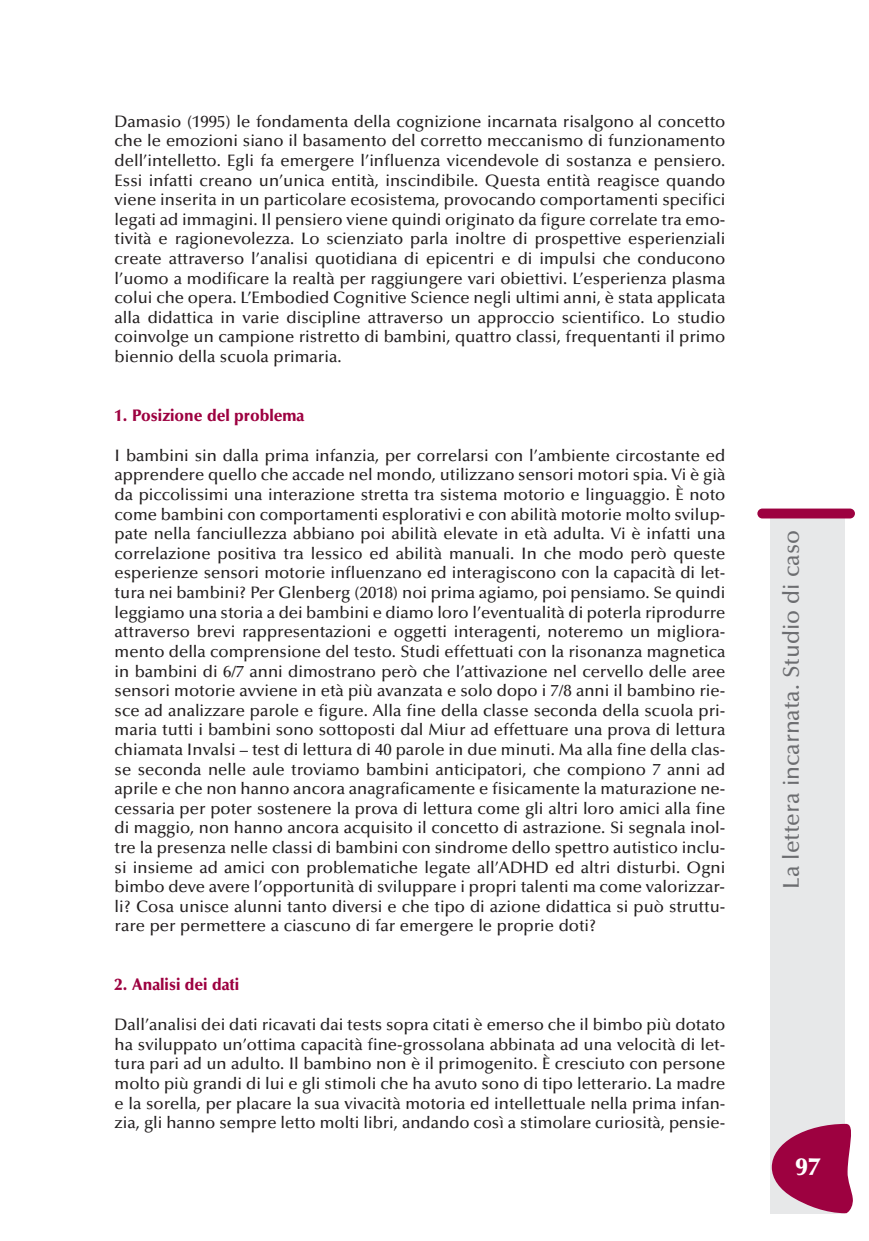
<style>
.page{position:relative;width:869px;height:1241px;background:#fff}
.page>*{position:absolute;margin:0;border:0;box-sizing:border-box;transform-origin:0 0}
.t1{font:900 24.5px "Optima";color:#fff}
.t2{font:500 22.75px "Optima";color:#6c6d70}
.t3{font:500 16.62px/19.6px "Optima";color:#231f20;text-align:justify}
.t4{font:900 16.62px "Optima";color:#9d0140;scale:.95 1}
</style>
<div class="page">
<div style="left:770px;top:516px;width:74px;height:697px;background:#e7e8e9"></div>
<div style="left:757px;top:508px;width:97px;height:10px;background:#9d0140;border-radius:5px"></div>
<svg style="left:771px;top:1123px;width:82px;height:89px"></svg>
<p class="t3" style="left:115px;top:113px;width:612px">Damasio (1995) le fondamenta della cognizione incarnata risalgono al concetto che le emozioni siano il basamento del corretto meccanismo di funzionamento dell’intelletto. Egli fa emergere l’influenza vicendevole di sostanza e pensiero.<br>Essi infatti creano un’unica entità, inscindibile. Questa entità reagisce quando viene inserita in un particolare ecosistema, provocando comportamenti specifici legati ad immagini. Il pensiero viene quindi originato da figure correlate tra emo&shy;tività e ragionevolezza. Lo scienziato parla inoltre di prospettive esperienziali create attraverso l’analisi quotidiana di epicentri e di impulsi che conducono l’uomo a modificare la realtà per raggiungere vari obiettivi. L’esperienza plasma colui che opera. L’Embodied Cognitive Science negli ultimi anni, è stata applicata alla didattica in varie discipline attraverso un approccio scientifico. Lo studio coinvolge un campione ristretto di bambini, quattro classi, frequentanti il primo biennio della scuola primaria.</p>
<p class="t4" style="left:115px;top:408px;width:201px">1. Posizione del problema</p>
<p class="t3" style="left:115px;top:447px;width:612px">I bambini sin dalla prima infanzia, per correlarsi con l’ambiente circostante ed apprendere quello che accade nel mondo, utilizzano sensori motori spia. Vi è già da piccolissimi una interazione stretta tra sistema motorio e linguaggio. È noto come bambini con comportamenti esplorativi e con abilità motorie molto svilup&shy;pate nella fanciullezza abbiano poi abilità elevate in età adulta. Vi è infatti una correlazione positiva tra lessico ed abilità manuali. In che modo però queste esperienze sensori motorie influenzano ed interagiscono con la capacità di let&shy;tura nei bambini? Per Glenberg (2018) noi prima agiamo, poi pensiamo. Se quindi leggiamo una storia a dei bambini e diamo loro l’eventualità di poterla riprodurre attraverso brevi rappresentazioni e oggetti interagenti, noteremo un migliora&shy;mento della comprensione del testo. Studi effettuati con la risonanza magnetica in bambini di 6/7 anni dimostrano però che l’attivazione nel cervello delle aree sensori motorie avviene in età più avanzata e solo dopo i 7/8 anni il bambino rie&shy;sce ad analizzare parole e figure. Alla fine della classe seconda della scuola pri&shy;maria tutti i bambini sono sottoposti dal Miur ad effettuare una prova di lettura chiamata Invalsi – test di lettura di 40 parole in due minuti. Ma alla fine della clas&shy;se seconda nelle aule troviamo bambini anticipatori, che compiono 7 anni ad aprile e che non hanno ancora anagraficamente e fisicamente la maturazione ne&shy;cessaria per poter sostenere la prova di lettura come gli altri loro amici alla fine di maggio, non hanno ancora acquisito il concetto di astrazione. Si segnala inol&shy;tre la presenza nelle classi di bambini con sindrome dello spettro autistico inclu&shy;si insieme ad amici con problematiche legate all’ADHD ed altri disturbi. Ogni bimbo deve avere l’opportunità di sviluppare i propri talenti ma come valorizzar&shy;li? Cosa unisce alunni tanto diversi e che tipo di azione didattica si può struttu&shy;rare per permettere a ciascuno di far emergere le proprie doti?</p>
<p class="t4" style="left:115px;top:977px;width:133px">2. Analisi dei dati</p>
<p class="t3" style="left:115px;top:1016px;width:612px">Dall’analisi dei dati ricavati dai tests sopra citati è emerso che il bimbo più dotato ha sviluppato un’ottima capacità fine-grossolana abbinata ad una velocità di let&shy;tura pari ad un adulto. Il bambino non è il primogenito. È cresciuto con persone molto più grandi di lui e gli stimoli che ha avuto sono di tipo letterario. La madre e la sorella, per placare la sua vivacità motoria ed intellettuale nella prima infan&shy;zia, gli hanno sempre letto molti libri, andando così a stimolare curiosità, pensie-</p>
<h2 class="t2" style="left:782px;top:888px;width:359px;rotate:-90deg">La lettera incarnata. Studio di caso</h2>
<h1 class="t1" style="left:795px;top:1156px;width:26px">97</h1>
</div>
